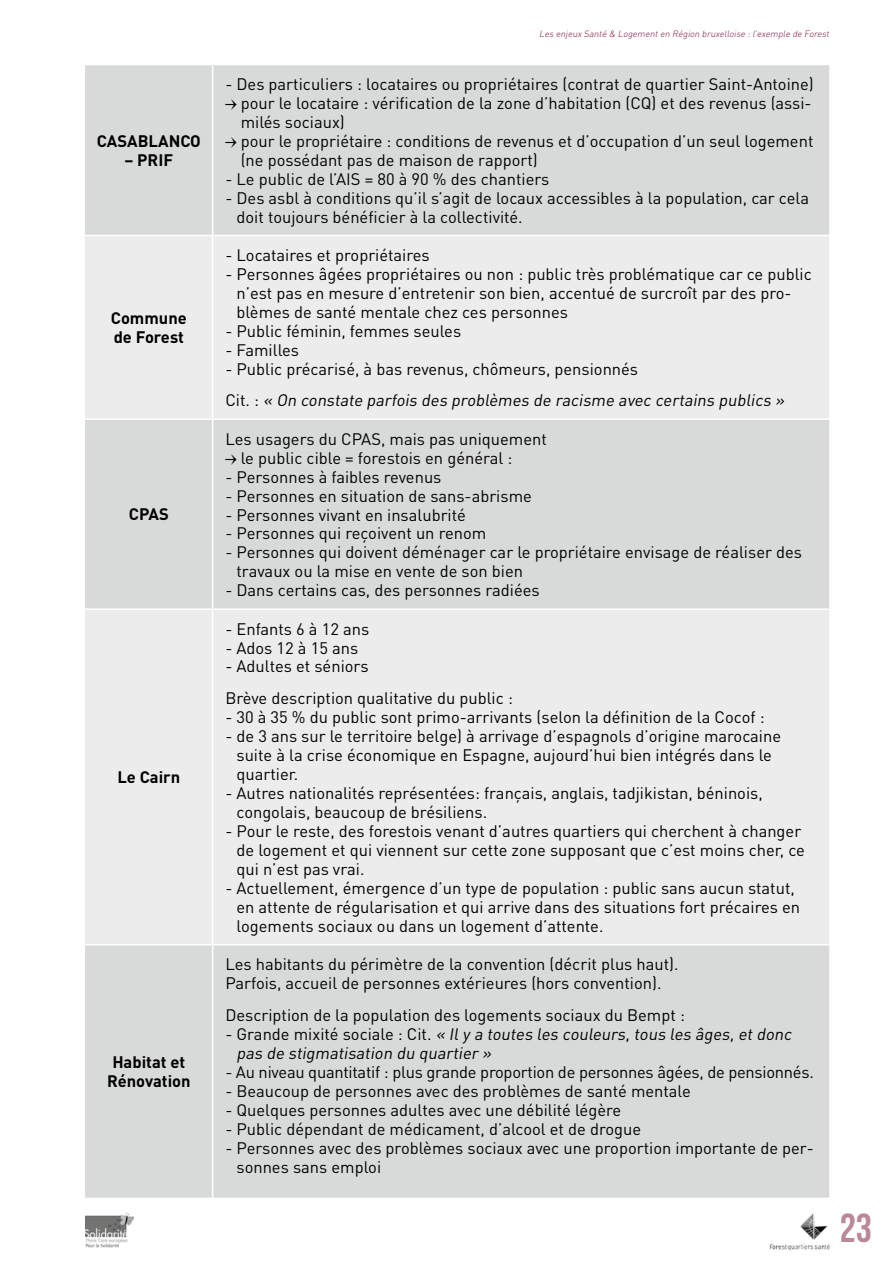
<style>
.page{position:relative;width:893px;height:1263px;background:#fff}
.page>*{position:absolute;margin:0;border:0;box-sizing:border-box;transform-origin:0 0}
.t1{font:40.5px "Bebas Neue";color:#bb8898}
.t2{font:16.5px/18.9px "DIN Pro";color:#000}
.t3{font:italic 16.5px/31.8px "DIN Pro";color:#000}
.t4{font:700 16.5px/19px "DIN Pro";color:#000}
.t5{font:italic 300 9px "DIN Pro";color:#7b1240}
.s1{font-family:"Arrow Dynamic";font-size:13.5px}
.s2{font-style:normal}
</style>
<div class="page">
<img style="left:85px;top:1213px;width:48px;height:35px">
<img style="left:769px;top:1212px;width:61px;height:39px">
<div style="left:85px;top:65px;width:744px;height:1133px;background:#d8d9d9"></div>
<svg style="left:85px;top:236px;width:744px;height:708px;background:#e6e6e6"></svg>
<hr style="left:212px;top:65px;width:1px;height:170px;background:#fff">
<hr style="left:85px;top:235px;width:128px;height:1px;background:#fff">
<hr style="left:213px;top:235px;width:616px;height:1px;background:#fff">
<hr style="left:212px;top:236px;width:1px;height:182px;background:#fff">
<hr style="left:85px;top:418px;width:128px;height:2px;background:#fff">
<hr style="left:213px;top:418px;width:616px;height:2px;background:#fff">
<hr style="left:212px;top:420px;width:1px;height:188px;background:#fff">
<hr style="left:85px;top:608px;width:128px;height:2px;background:#fff">
<hr style="left:213px;top:608px;width:616px;height:2px;background:#fff">
<hr style="left:212px;top:610px;width:1px;height:334px;background:#fff">
<hr style="left:85px;top:944px;width:128px;height:1px;background:#fff">
<hr style="left:213px;top:944px;width:616px;height:1px;background:#fff">
<hr style="left:212px;top:945px;width:1px;height:253px;background:#fff">
<p class="t4" style="left:97px;top:131px;width:22px">CASAB</p>
<p class="t4" style="left:149px;top:131px;width:52px">LAN CO</p>
<p class="t4" style="left:124px;top:150px;width:50px">– PRI F</p>
<p class="t4" style="left:111px;top:308px;width:78px">Commune de Forest</p>
<p class="t4" style="left:129px;top:504px;width:21px">CPAS</p>
<p class="t4" style="left:117px;top:767px;width:64px">Le Cairn</p>
<p class="t4" style="left:107px;top:1052px;width:85px;text-align:center">Habitat et<br>Rénovation</p>
<p class="t5" style="left:539px;top:28px;width:293px">Les enjeux Santé &amp; Logementen Région bruxelloise :l’exemple de Forest</p>
<p class="t2" style="left:225px;top:74px;width:590px">- Des particuliers : locataires ou propriétaires (contrat de quartier Saint-Antoine)</p>
<p class="t2" style="left:225px;top:93px;width:588px"><span class="s1">d</span> pour le locataire : vérification de la zone d’habitation (CQ) et des revenus (assi-</p>
<p class="t2" style="left:241px;top:112px;width:106px">milés sociaux)</p>
<p class="t2" style="left:225px;top:131px;width:590px"><span class="s1">d</span> pour le propriétaire : conditions de revenus et d’occupation d’un seul logement</p>
<p class="t2" style="left:241px;top:150px;width:299px">(ne possédant pas de maison de rapport)</p>
<p class="t2" style="left:225px;top:169px;width:326px">- Le public de l’AIS = 80 à 90 % des chantiers</p>
<p class="t2" style="left:236px;top:188px;width:574px;text-indent:-11px">- Des asbl à conditions qu’il s’agit de locaux accessibles à la population, car cela doit toujours bénéficier à la collectivité.</p>
<p class="t2" style="left:225px;top:245px;width:206px">- Locataires et propriétaires</p>
<p class="t2" style="left:236px;top:264px;width:577px;text-indent:-11px">- Personnes âgées propriétaires ou non : public très problématique car ce public n’est pas en mesure d’entretenir son bien, accentué de surcroît par des pro&shy;blèmes de santé mentale chez ces personnes</p>
<p class="t2" style="left:225px;top:321px;width:237px">- Public féminin, femmes seules</p>
<p class="t2" style="left:225px;top:340px;width:75px">- Familles</p>
<p class="t3" style="left:225px;top:352px;width:564px"><span class="s2">- Public précarisé, à bas revenus, chômeurs, pensionnés<br>C i t . :</span> « On constate parfois des problèmes de racisme avec certains publics »</p>
<p class="t2" style="left:225px;top:428px;width:323px">Les usagers du CPAS, mais pas uniquement <span class="s1">d</span> le public cible = forestois en général :</p>
<p class="t2" style="left:225px;top:466px;width:218px">- Personnes à faibles revenus</p>
<p class="t2" style="left:225px;top:485px;width:308px">- Personnes en situation de sans-abrisme</p>
<p class="t2" style="left:225px;top:504px;width:242px">- Personnes vivant en insalubrité</p>
<p class="t2" style="left:225px;top:523px;width:262px">- Personnes qui reçoivent un renom</p>
<p class="t2" style="left:236px;top:542px;width:567px;text-indent:-11px">- Personnes qui doivent déménager car le propriétaire envisage de réaliser des travaux ou la mise en vente de son bien</p>
<p class="t2" style="left:225px;top:580px;width:316px">- Dans certains cas, des personnes radiées</p>
<p class="t2" style="left:225px;top:618px;width:145px">- Enfants 6 à 12 ans</p>
<p class="t2" style="left:225px;top:637px;width:134px">- Ados 12 à 15 ans</p>
<p class="t2" style="left:225px;top:650px;width:289px;line-height:31.8px">- Adultes et séniors<br>Brève description qualitative du public :</p>
<p class="t2" style="left:225px;top:707px;width:541px">- 30 à 35 % du public sont primo-arrivants (selon la définition de la Cocof :</p>
<p class="t2" style="left:236px;top:726px;width:546px;text-indent:-11px">- de 3 ans sur le territoire belge) à arrivage d’espagnols d’origine marocaine suite à la crise économique en Espagne, aujourd’hui bien intégrés dans le quartier.</p>
<p class="t2" style="left:236px;top:783px;width:528px;text-indent:-11px">- Autres nationalités représentées: français, anglais, tadjikistan, béninois, congolais, beaucoup de brésiliens.</p>
<p class="t2" style="left:236px;top:821px;width:570px;text-indent:-11px">- Pour le reste, des forestois venant d’autres quartiers qui cherchent à changer de logement et qui viennent sur cette zone supposant que c’est moins cher, ce qui n’est pas vrai.</p>
<p class="t2" style="left:236px;top:878px;width:565px;text-indent:-11px">- Actuellement, émergence d’un type de population : public sans aucun statut, en attente de régularisation et qui arrive dans des situations fort précaires en logements sociaux ou dans un logement d’attente.</p>
<p class="t2" style="left:225px;top:954px;width:455px">Les habitants du périmètre de la convention (décrit plus haut).<br>Parfois, accueil de personnes extérieures (hors convention).</p>
<p class="t2" style="left:225px;top:1005px;width:461px">Description de la population des logements sociaux du Bempt :</p>
<p class="t3" style="left:236px;top:1024px;width:560px;line-height:18.9px;text-indent:-11px"><span class="s2">- G ra n d e m i x i t é s o c i a le : C i t .</span> « Ily a toutes les couleurs,tous les âges,etdonc pas de stigmatisation du quartier »</p>
<p class="t2" style="left:225px;top:1061px;width:590px">- Au niveau quantitatif : plus grande proportion de personnes âgées, de pensionnés.</p>
<p class="t2" style="left:225px;top:1080px;width:467px">- Beaucoup de personnes avec des problèmes de santé mentale</p>
<p class="t2" style="left:225px;top:1099px;width:397px">- Quelques personnes adultes avec une débilité légère</p>
<p class="t2" style="left:225px;top:1118px;width:417px">- Public dépendant de médicament, d’alcool et de drogue</p>
<p class="t2" style="left:236px;top:1137px;width:579px;text-indent:-11px">- Personnes avec des problèmes sociaux avec une proportion importante de per&shy;sonnes sans emploi</p>
<h1 class="t1" style="left:840px;top:1206px;width:33px">23</h1>
</div>
